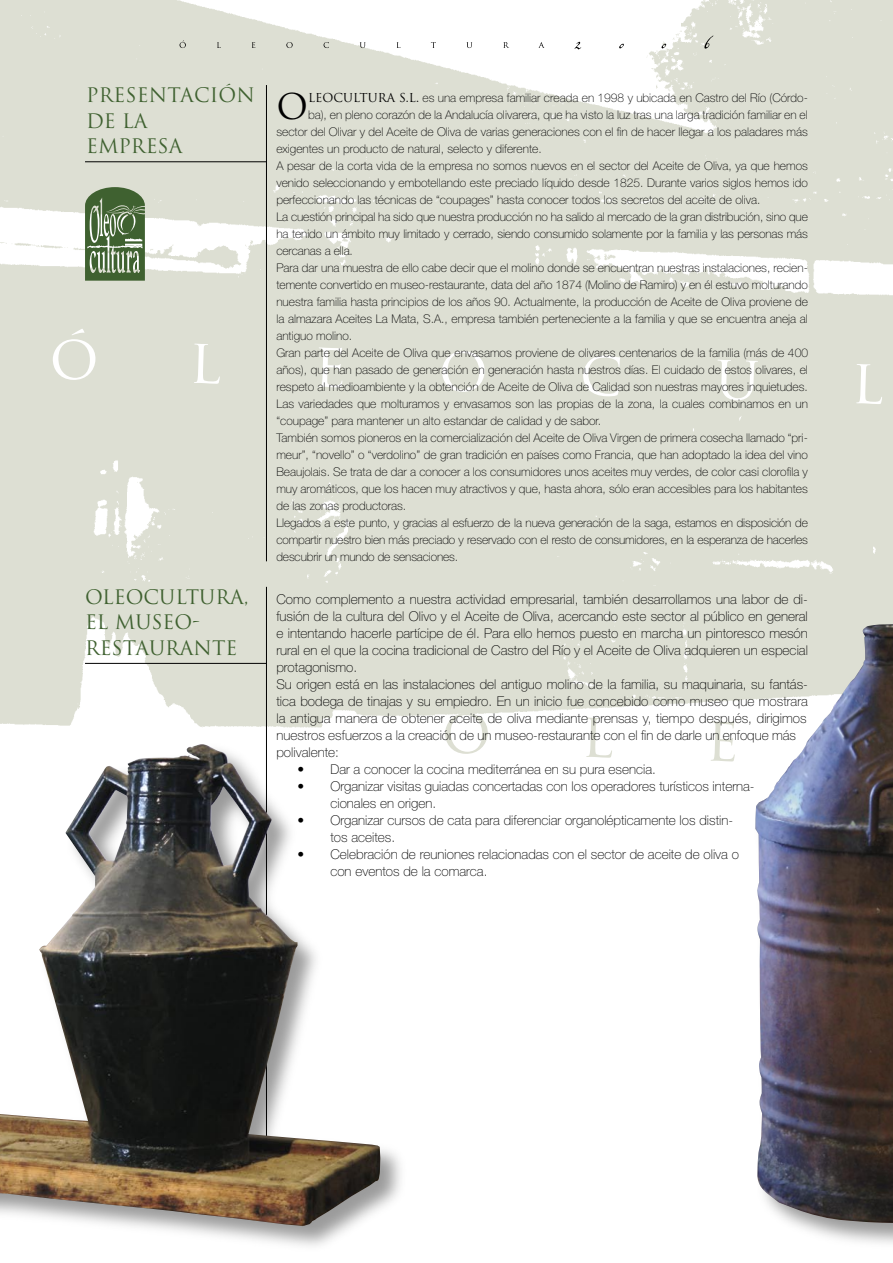
<style>
.page{position:relative;width:893px;height:1263px;background:#fff}
.page>*{position:absolute;margin:0;border:0;box-sizing:border-box;transform-origin:0 0}
.t1{font:34.65px "Trajan";color:#000}
.heads1{font:19.5px/25.5px "Trajan";color:#3f6130}
.bodytext{font:100 13.5px/17px "Helvetica Neue";color:#000}
.t2{font:100 12px/17px "Helvetica Neue";color:#000;text-align:justify}
.s1{font-family:"Trajan";font-weight:400}
</style>
<div class="page">
<img style="left:0;top:0;width:893px;height:762px">
<div style="left:52px;top:328px;width:841px;height:93px;background:#dddfd3"></div>
<hr style="left:266px;top:587px;width:1px;height:629px;background:#000">
<hr style="left:266px;top:85px;width:1px;height:476px;background:#000">
<hr style="left:85px;top:663px;width:181px;height:1px;background:#000">
<svg style="left:85px;top:187px;width:60px;height:94px;background:#6a845e"></svg>
<svg style="left:180px;top:40px;width:364px;height:8px"></svg>
<svg style="left:574px;top:36px;width:139px;height:13px"></svg>
<hr style="left:85px;top:162px;width:181px;height:1px;background:#000">
<div style="left:0;top:741px;width:410px;height:514px;background:#000;opacity:.4"></div>
<img style="left:0;top:744px;width:380px;height:482px">
<div style="left:751px;top:620px;width:142px;height:632px;background:#000;opacity:.4"></div>
<img style="left:755px;top:624px;width:138px;height:599px">
<p class="heads1" style="left:86px;top:82px;width:170px">PRESENTACIÓN<br>DE LA</p>
<p class="heads1" style="left:86px;top:133px;width:98px">EMPRESA</p>
<p class="heads1" style="left:85px;top:584px;width:165px">OLEOCULTURA,</p>
<p class="heads1" style="left:85px;top:610px;width:116px">EL MUSEO-</p>
<p class="heads1" style="left:85px;top:635px;width:154px">RESTAURANTE</p>
<p class="t1" style="left:276px;top:86px;width:33px">O</p>
<p class="t2" style="left:308px;top:89px;width:501px"><span class="s1">LEOCULTURA S.L.</span> es una empresa familiar creada en 1998 y ubicada en Castro del Río (Córdo-</p>
<p class="t2" style="left:308px;top:106px;width:501px">ba), en pleno corazón de la Andalucía olivarera, que ha visto la luz tras una larga tradición familiar en el</p>
<p class="t2" style="left:276px;top:123px;width:533px">sector del Olivar y del Aceite de Oliva de varias generaciones con el fin de hacer llegar a los paladares más</p>
<p class="t2" style="left:276px;top:140px;width:267px">exigentes un producto de natural, selecto y diferente.</p>
<p class="t2" style="left:276px;top:157px;width:533px">A pesar de la corta vida de la empresa no somos nuevos en el sector del Aceite de Oliva, ya que hemos venido seleccionando y embotellando este preciado líquido desde 1825. Durante varios siglos hemos ido perfeccionando las técnicas de “coupages” hasta conocer todos los secretos del aceite de oliva.</p>
<p class="t2" style="left:276px;top:208px;width:533px">La cuestión principal ha sido que nuestra producción no ha salido al mercado de la gran distribución, sino que ha tenido un ámbito muy limitado y cerrado, siendo consumido solamente por la familia y las personas más cercanas a ella.</p>
<p class="t2" style="left:276px;top:259px;width:533px">Para dar una muestra de ello cabe decir que el molino donde se encuentran nuestras instalaciones, recien&shy;temente convertido en museo-restaurante, data del año 1874 (Molino de Ramiro) y en él estuvo molturando nuestra familia hasta principios de los años 90. Actualmente, la producción de Aceite de Oliva proviene de la almazara Aceites La Mata, S.A., empresa también perteneciente a la familia y que se encuentra aneja al antiguo molino.</p>
<p class="t2" style="left:276px;top:344px;width:533px">Gran parte del Aceite de Oliva que envasamos proviene de olivares centenarios de la familia (más de 400 años), que han pasado de generación en generación hasta nuestros días. El cuidado de estos olivares, el respeto al medioambiente y la obtención de Aceite de Oliva de Calidad son nuestras mayores inquietudes.</p>
<p class="t2" style="left:276px;top:395px;width:533px">Las variedades que molturamos y envasamos son las propias de la zona, la cuales combinamos en un “coupage” para mantener un alto estandar de calidad y de sabor.</p>
<p class="t2" style="left:276px;top:429px;width:533px">También somos pioneros en la comercialización del Aceite de Oliva Virgen de primera cosecha llamado “pri&shy;meur”, “novello” o “verdolino” de gran tradición en países como Francia, que han adoptado la idea del vino Beaujolais. Se trata de dar a conocer a los consumidores unos aceites muy verdes, de color casi clorofila y muy aromáticos, que los hacen muy atractivos y que, hasta ahora, sólo eran accesibles para los habitantes de las zonas productoras.</p>
<p class="t2" style="left:276px;top:514px;width:533px">Llegados a este punto, y gracias al esfuerzo de la nueva generación de la saga, estamos en disposición de compartir nuestro bien más preciado y reservado con el resto de consumidores, en la esperanza de hacerles descubrir un mundo de sensaciones.</p>
<p class="bodytext" style="left:276px;top:590px;width:533px;text-align:justify">Como complemento a nuestra actividad empresarial, también desarrollamos una labor de di&shy;fusión de la cultura del Olivo y el Aceite de Oliva, acercando este sector al público en general e intentando hacerle partícipe de él. Para ello hemos puesto en marcha un pintoresco mesón rural en el que la cocina tradicional de Castro del Río y el Aceite de Oliva adquieren un especial protagonismo.</p>
<p class="bodytext" style="left:276px;top:676px;width:533px">Su origen está en las instalaciones del antiguo molino de la familia, su maquinaria, su fantás&shy;tica bodega de tinajas y su empiedro. En un inicio fue concebido como museo que mostrara la antigua manera de obtener aceite de oliva mediante prensas y, tiempo después, dirigimos nuestros esfuerzos a la creación de un museo-restaurante con el fin de darle un enfoque más polivalente:</p>
<p class="bodytext" style="left:298px;top:761px;width:360px">• Dar a conocer la cocina mediterránea en su pura esencia.</p>
<p class="bodytext" style="left:330px;top:778px;width:426px;text-indent:-33px">• Organizar visitas guiadas concertadas con los operadores turísticos interna&shy;cionales en origen.</p>
<p class="bodytext" style="left:330px;top:812px;width:404px;text-indent:-33px">• Organizar cursos de cata para diferenciar organolépticamente los distin&shy;tos aceites.</p>
<p class="bodytext" style="left:330px;top:846px;width:410px;text-indent:-33px">• Celebración de reuniones relacionadas con el sector de aceite de oliva o con eventos de la comarca.</p>
</div>
